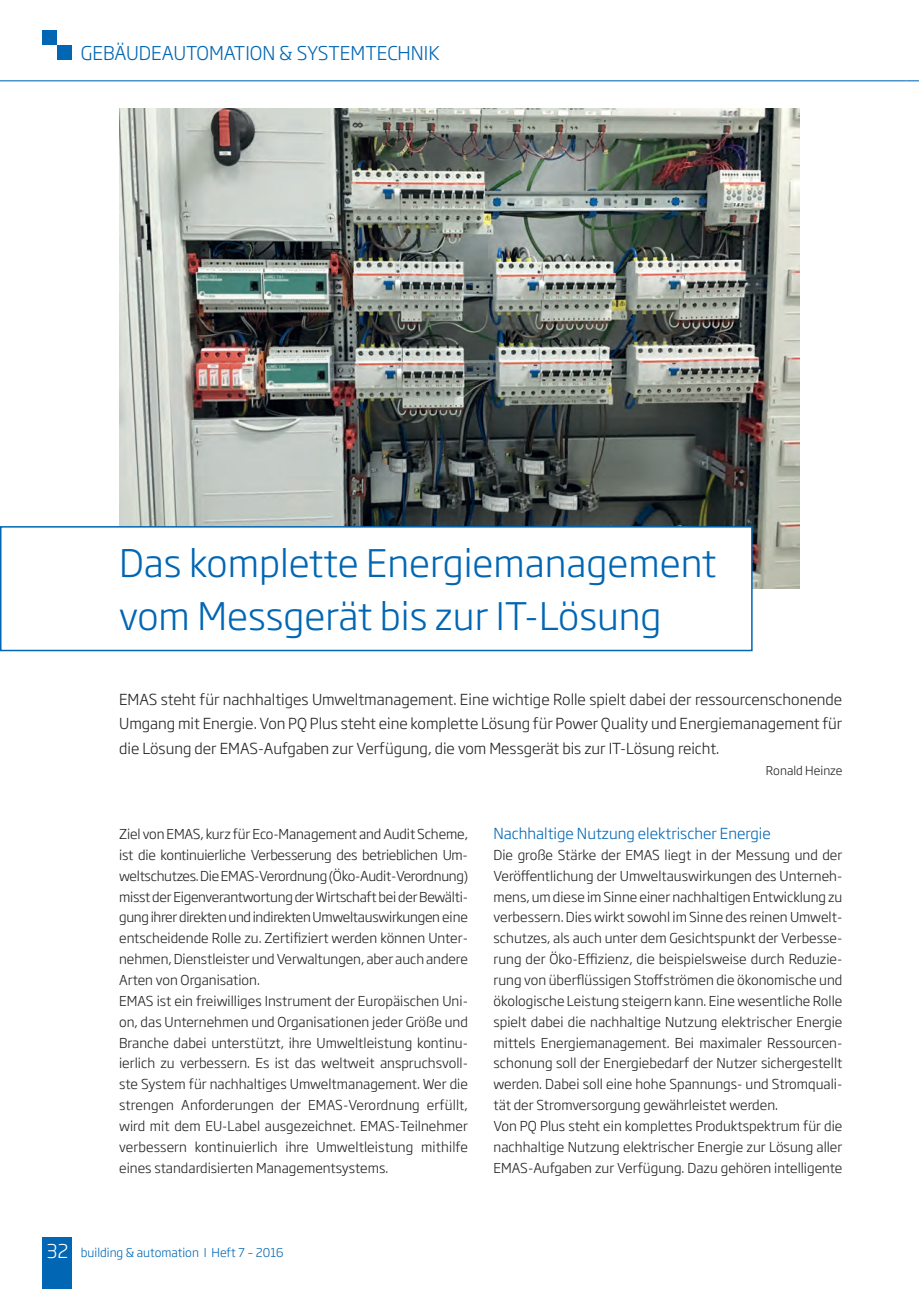
<style>
.page{position:relative;width:919px;height:1289px;background:#fff}
.page>*{position:absolute;margin:0;border:0;box-sizing:border-box;transform-origin:0 0}
.t1{font:300 37.5px/52.5px "Soho Gothic Pro";color:#0166b3}
.t2{font:300 18.75px "Soho Gothic Pro";color:#0166b3}
.t3{font:300 15px/24.8px "Soho Gothic Pro";color:#231f20;text-align:justify}
.t4{font:300 15px "Soho Gothic Pro";color:#0166b3}
.t5{font:300 13.5px/20.9px "Soho Gothic Pro";color:#231f20}
.t6{font:300 12px "Soho Gothic Pro";color:#0166b3}
.t7{font:300 12px "Soho Gothic Pro";color:#231f20}
.s1{font-size:18.75px;color:#fff}
</style>
<div class="page">
<div style="left:43px;top:30px;width:14px;height:15px;background:#0166b3"></div>
<div style="left:57px;top:45px;width:15px;height:15px;background:#0166b3"></div>
<hr style="left:0;top:80px;width:906px;height:1px;background:#0166b3">
<div style="left:43px;top:1237px;width:29px;height:51px;background:#0166b3"></div>
<svg style="left:906px;top:80px;width:12px;height:1px"></svg>
<img style="left:119px;top:109px;width:680px;height:479px">
<div style="left:1px;top:527px;width:750px;height:123px;background:#fff"></div>
<div style="left:0;top:526px;width:752px;height:125px;border:2px solid #0166b3"></div>
<h2 class="t2" style="left:81px;top:38px;width:360px">GEBÄUDEAUTOMATION &amp; SYSTEMTECHNIK</h2>
<h1 class="t1" style="left:119px;top:534px;width:598px">Das komplette Energiemanagement vom Messgerät bis zur IT-Lösung</h1>
<p class="t3" style="left:119px;top:686px;width:724px">EMAS steht für nachhaltiges Umweltmanagement. Eine wichtige Rolle spielt dabei der ressourcenschonende Umgang mit Energie. Von PQ Plus steht eine komplette Lösung für Power Quality und Energiemanagement für die Lösung der EMAS-Aufgaben zur Verfügung, die vom Messgerät bis zur IT-Lösung reicht.</p>
<p class="t7" style="left:766px;top:761px;width:78px">Ronald Heinze</p>
<p class="t5" style="left:119px;top:822px;width:350px">Ziel von EMAS, kurz für Eco-Management and Audit Scheme, ist die kontinuierliche Verbesserung des betrieblichen Um&shy;weltschutzes. Die EMAS-Verordnung (Öko-Audit-Verordnung) misst der Eigenverantwortung der Wirtschaft bei der Bewälti&shy;gung ihrer direkten und indirekten Umweltauswirkungen eine entscheidende Rolle zu. Zertifiziert werden können Unter&shy;nehmen, Dienstleister und Verwaltungen, aber auch andere Arten von Organisation.<br>EMAS ist ein freiwilliges Instrument der Europäischen Uni&shy;on, das Unternehmen und Organisationen jeder Größe und Branche dabei unterstützt, ihre Umweltleistung kontinu&shy;ierlich zu verbessern. Es ist das weltweit anspruchsvoll&shy;ste System für nachhaltiges Umweltmanagement. Wer die strengen Anforderungen der EMAS-Verordnung erfüllt, wird mit dem EU-Label ausgezeichnet. EMAS-Teilnehmer verbessern kontinuierlich ihre Umweltleistung mithilfe eines standardisierten Managementsystems.</p>
<p class="t4" style="left:493px;top:821px;width:279px">Nachhaltige Nutzung elektrischer Energie</p>
<p class="t5" style="left:493px;top:843px;width:350px">Die große Stärke der EMAS liegt in der Messung und der Veröffentlichung der Umweltauswirkungen des Unterneh&shy;mens, um diese im Sinne einer nachhaltigen Entwicklung zu verbessern. Dies wirkt sowohl im Sinne des reinen Umwelt&shy;schutzes, als auch unter dem Gesichtspunkt der Verbesse&shy;rung der Öko-Effizienz, die beispielsweise durch Reduzie&shy;rung von überflüssigen Stoffströmen die ökonomische und ökologische Leistung steigern kann. Eine wesentliche Rolle spielt dabei die nachhaltige Nutzung elektrischer Energie mittels Energiemanagement. Bei maximaler Ressourcen&shy;schonung soll der Energiebedarf der Nutzer sichergestellt werden. Dabei soll eine hohe Spannungs- und Stromquali&shy;tät der Stromversorgung gewährleistet werden.<br>Von PQ Plus steht ein komplettes Produktspektrum für die nachhaltige Nutzung elektrischer Energie zur Lösung aller EMAS-Aufgaben zur Verfügung. Dazu gehören intelligente</p>
<p class="t6" style="left:46px;top:1243px;width:239px"><span class="s1">32</span> building &amp; automation I Heft 7 – 2016</p>
</div>
